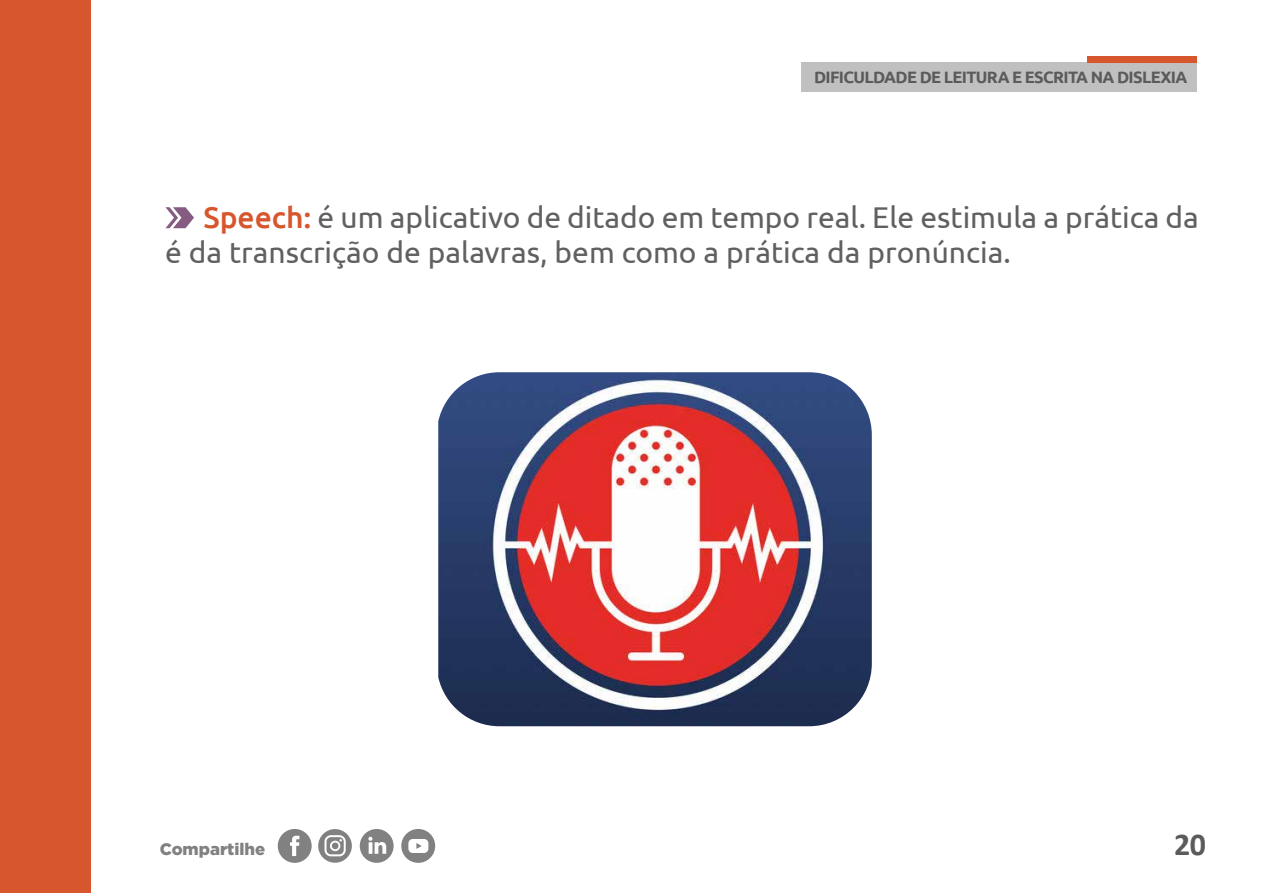
<style>
.page{position:relative;width:1263px;height:893px;background:#fff}
.page>*{position:absolute;margin:0;border:0;box-sizing:border-box;transform-origin:0 0}
.t1{font:700 31.95px "Calibri";color:#5b5b5b}
.t2{font:30px/34.5px "Ubuntu";color:#606060}
.t3{font:900 16.65px "Gotham";color:#818181}
.t4{font:700 16.5px "Ubuntu";letter-spacing:-.04em;color:#5b5b5b}
.s1{font-weight:500;color:#d7562d}
</style>
<div class="page">
<div style="left:278px;top:829px;width:34px;height:34px;background:#818181;border-radius:50%"></div>
<svg style="left:290px;top:836px;width:9px;height:20px"></svg>
<div style="left:401px;top:829px;width:34px;height:34px;background:#818181;border-radius:50%"></div>
<svg style="left:408px;top:839px;width:20px;height:14px"></svg>
<svg style="left:318px;top:829px;width:34px;height:34px"></svg>
<div style="left:360px;top:829px;width:34px;height:34px;background:#818181;border-radius:50%"></div>
<svg style="left:368px;top:837px;width:18px;height:17px"></svg>
<div style="left:0;top:0;width:90px;height:893px;background:#d7562d"></div>
<div style="left:800px;top:62px;width:396px;height:30px;background:#c0c0c0"></div>
<div style="left:1087px;top:56px;width:109px;height:6px;background:#d7562d"></div>
<svg style="left:165px;top:207px;width:29px;height:21px"></svg>
<img style="left:438px;top:372px;width:434px;height:354px">
<p class="t4" style="left:814px;top:67px;width:375px">DIFICULDADE DE LEITURA E ESCRITA NA DISLEXIA</p>
<p class="t2" style="left:165px;top:200px;width:1035px;text-indent:38px"><span class="s1">Speech:</span> é um aplicativo de ditado em tempo real. Ele estimula a prática da é da transcrição de palavras, bem como a prática da pronúncia.</p>
<p class="t3" style="left:160px;top:839px;width:107px">Compartilhe</p>
<p class="t1" style="left:1174px;top:822px;width:33px">20</p>
</div>
